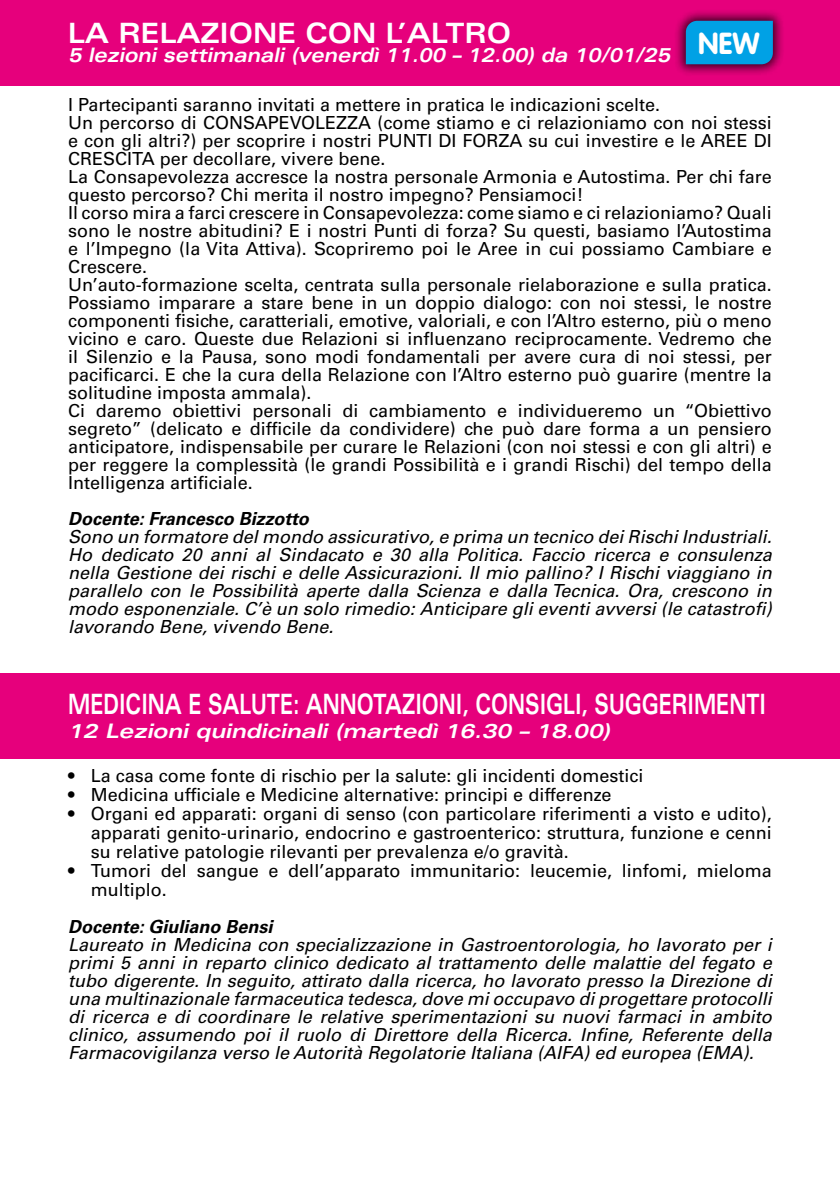
<style>
.page{position:relative;width:840px;height:1191px;background:#fff}
.page>*{position:absolute;margin:0;border:0;box-sizing:border-box;transform-origin:0 0}
.t1{font:700 30px "VAG Rounded Std";color:#fff}
.t2{font:700 expanded 28px "Univers LT Std";color:#fff;scale:.63 1}
.t3{font:700 expanded 28px "Univers LT Std";color:#fff;scale:.9 1}
.t4{font:italic 700 expanded 20px "Univers LT Std";color:#fff;scale:.9 1}
.t5{font:italic 700 expanded 20px "Univers LT Std";color:#fff}
.t6{font:18px/18px "Univers LT Std";color:#000}
.t7{font:italic 18px/18px "Univers LT Std";color:#000;text-align:justify}
.t8{font:italic 700 18px "Univers LT Std";color:#000}
</style>
<div class="page">
<div style="left:0;top:0;width:839px;height:85px;background:#e6007c"></div>
<div style="left:673px;top:9px;width:112px;height:67px;background:#000;opacity:.75"></div>
<div style="left:685px;top:21px;width:87px;height:43px;background:#00a1e5"></div>
<div style="left:0;top:673px;width:839px;height:85px;background:#e6007c"></div>
<h2 class="t3" style="left:68px;top:17px;width:493px">LA RELAZIONE CON L’ALTRO</h2>
<p class="t4" style="left:68px;top:44px;width:670px">5 lezioni settimanali (venerdì 11.00 – 12.00) da 10/01/25</p>
<p class="t6" style="left:68px;top:96px;width:705px">I Partecipanti saranno invitati a mettere in pratica le indicazioni scelte.<br>Un percorso di CONSAPEVOLEZZA (come stiamo e ci relazioniamo con noi stessi e con gli altri?) per scoprire i nostri PUNTI DI FORZA su cui investire e le AREE DI CRESCITA per decollare, vivere bene.<br>La Consapevolezza accresce la nostra personale Armonia e Autostima. Per chi fare questo percorso? Chi merita il nostro impegno? Pensiamoci!<br>Il corso mira a farci crescere in Consapevolezza: come siamo e ci relazioniamo? Quali sono le nostre abitudini? E i nostri Punti di forza? Su questi, basiamo l’Autostima e l’Impegno (la Vita Attiva). Scopriremo poi le Aree in cui possiamo Cambiare e Crescere.<br>Un’auto-formazione scelta, centrata sulla personale rielaborazione e sulla pratica.<br>Possiamo imparare a stare bene in un doppio dialogo: con noi stessi, le nostre componenti fisiche, caratteriali, emotive, valoriali, e con l’Altro esterno, più o meno vicino e caro. Queste due Relazioni si influenzano reciprocamente. Vedremo che il Silenzio e la Pausa, sono modi fondamentali per avere cura di noi stessi, per pacificarci. E che la cura della Relazione con l’Altro esterno può guarire (mentre la solitudine imposta ammala).<br>Ci daremo obiettivi personali di cambiamento e individueremo un “Obiettivo segreto” (delicato e difficile da condividere) che può dare forma a un pensiero anticipatore, indispensabile per curare le Relazioni (con noi stessi e con gli altri) e per reggere la complessità (le grandi Possibilità e i grandi Rischi) del tempo della Intelligenza artificiale.</p>
<p class="t8" style="left:68px;top:508px;width:242px">Docente: Francesco Bizzotto</p>
<p class="t7" style="left:68px;top:528px;width:705px">Sono un formatore del mondo assicurativo, e prima un tecnico dei Rischi Industriali.<br>Ho dedicato 20 anni al Sindacato e 30 alla Politica. Faccio ricerca e consulenza nella Gestione dei rischi e delle Assicurazioni. Il mio pallino? I Rischi viaggiano in parallelo con le Possibilità aperte dalla Scienza e dalla Tecnica. Ora, crescono in modo esponenziale. C’è un solo rimedio: Anticipare gli eventi avversi (le catastrofi) lavorando Bene, vivendo Bene.</p>
<h1 class="t1" style="left:697px;top:26px;width:63px">NEW</h1>
<h2 class="t2" style="left:68px;top:688px;width:1108px">MEDICINA E SALUTE: ANNOTAZIONI, CONSIGLI, SUGGERIMENTI</h2>
<p class="t5" style="left:68px;top:719px;width:543px">12 Lezioni quindicinali (martedì 16.30 – 18.00)</p>
<p class="t6" style="left:68px;top:766px;width:576px">• La casa come fonte di rischio per la salute: gli incidenti domestici</p>
<p class="t6" style="left:68px;top:785px;width:544px">• Medicina ufficiale e Medicine alternative: principi e differenze</p>
<p class="t6" style="left:91px;top:804px;width:682px;line-height:19px;text-align:justify;text-indent:-23px">• Organi ed apparati: organi di senso (con particolare riferimenti a visto e udito), apparati genito-urinario, endocrino e gastroenterico: struttura, funzione e cenni su relative patologie rilevanti per prevalenza e/o gravità.</p>
<p class="t6" style="left:91px;top:861px;width:682px;line-height:19px;text-indent:-23px">• Tumori del sangue e dell’apparato immunitario: leucemie, linfomi, mieloma multiplo.</p>
<p class="t8" style="left:68px;top:916px;width:206px">Docente: Giuliano Bensi</p>
<p class="t7" style="left:68px;top:936px;width:705px">Laureato in Medicina con specializzazione in Gastroentorologia, ho lavorato per i primi 5 anni in reparto clinico dedicato al trattamento delle malattie del fegato e tubo digerente. In seguito, attirato dalla ricerca, ho lavorato presso la Direzione di una multinazionale farmaceutica tedesca, dove mi occupavo di progettare protocolli di ricerca e di coordinare le relative sperimentazioni su nuovi farmaci in ambito clinico, assumendo poi il ruolo di Direttore della Ricerca. Infine, Referente della Farmacovigilanza verso le Autorità Regolatorie Italiana (AIFA) ed europea (EMA).</p>
</div>
